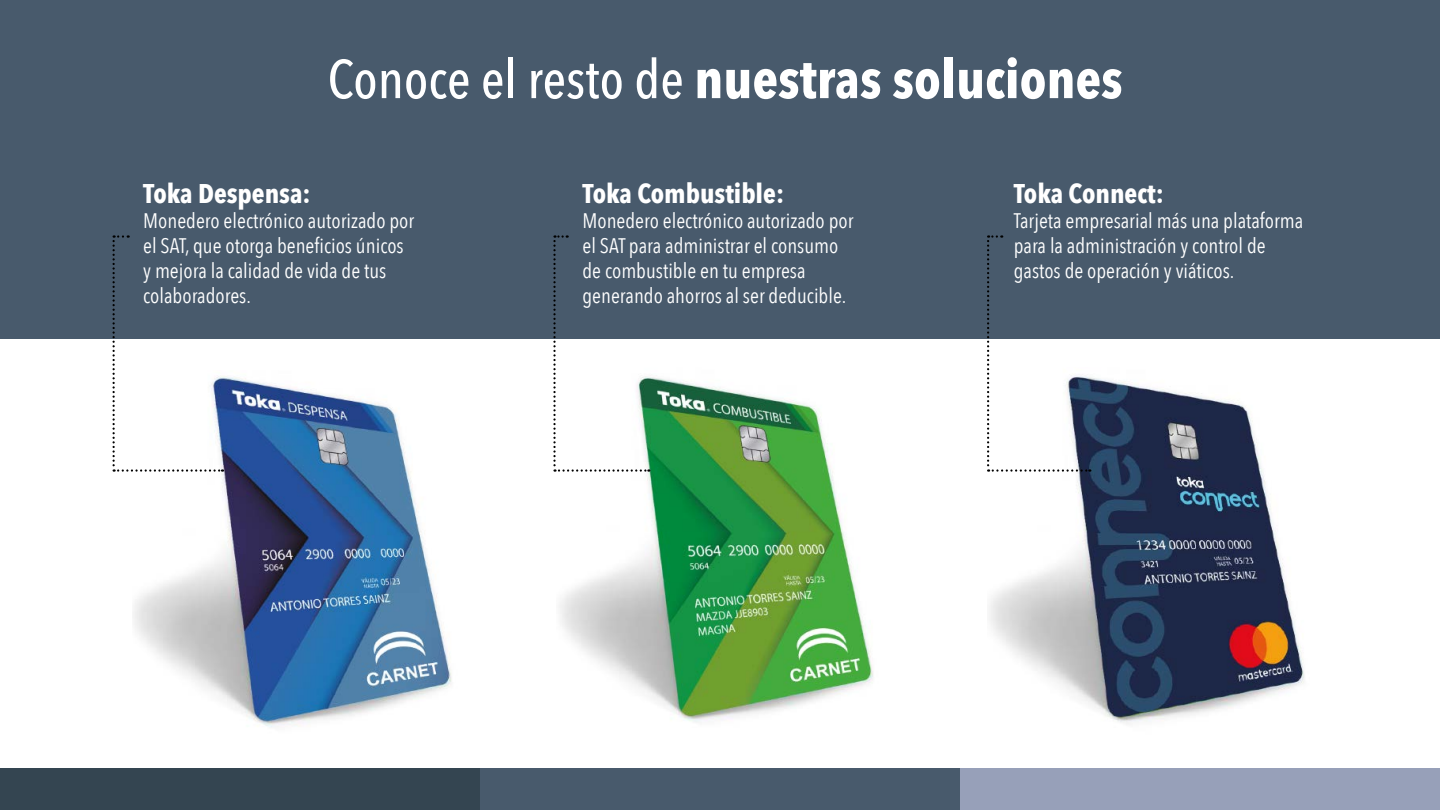
<style>
.page{position:relative;width:1440px;height:810px;background:#fff}
.page>*{position:absolute;margin:0;border:0;box-sizing:border-box;transform-origin:0 0}
.t1{font:700 54px "Avenir Next Condensed";color:#fff}
.t2{font:700 27px "Avenir Next Condensed";color:#fff}
.t3{font:21px/25.2px "Avenir Next Condensed";color:#fff}
.s1{font-weight:500}
</style>
<div class="page">
<div style="left:0;top:0;width:1440px;height:339px;background:#485a6c"></div>
<img style="left:559px;top:377px;width:314px;height:345px">
<img style="left:989px;top:377px;width:316px;height:347px">
<img style="left:133px;top:376px;width:319px;height:352px">
<svg style="left:112px;top:235px;width:111px;height:237px"></svg>
<svg style="left:553px;top:235px;width:96px;height:237px"></svg>
<svg style="left:987px;top:235px;width:103px;height:237px"></svg>
<div style="left:0;top:768px;width:480px;height:42px;background:#344551"></div>
<div style="left:480px;top:768px;width:480px;height:42px;background:#485a6c"></div>
<div style="left:960px;top:768px;width:480px;height:42px;background:#97a0b9"></div>
<h1 class="t1" style="left:328px;top:46px;width:797px"><span class="s1">Conoce el resto de</span> nuestras soluciones</h1>
<p class="t2" style="left:143px;top:176px;width:169px">Toka Despensa:</p>
<p class="t3" style="left:143px;top:207px;width:273px">Monedero electrónico autorizado por el SAT, que otorga beneficios únicos y mejora la calidad de vida de tus colaboradores.</p>
<p class="t2" style="left:583px;top:176px;width:203px">Toka Combustible:</p>
<p class="t3" style="left:583px;top:207px;width:273px">Monedero electrónico autorizado por el SAT para administrar el consumo de combustible en tu empresa generando ahorros al ser deducible.</p>
<p class="t2" style="left:1014px;top:176px;width:152px">Toka Connect:</p>
<p class="t3" style="left:1014px;top:207px;width:291px">Tarjeta empresarial más una plataforma para la administración y control de gastos de operación y viáticos.</p>
</div>
